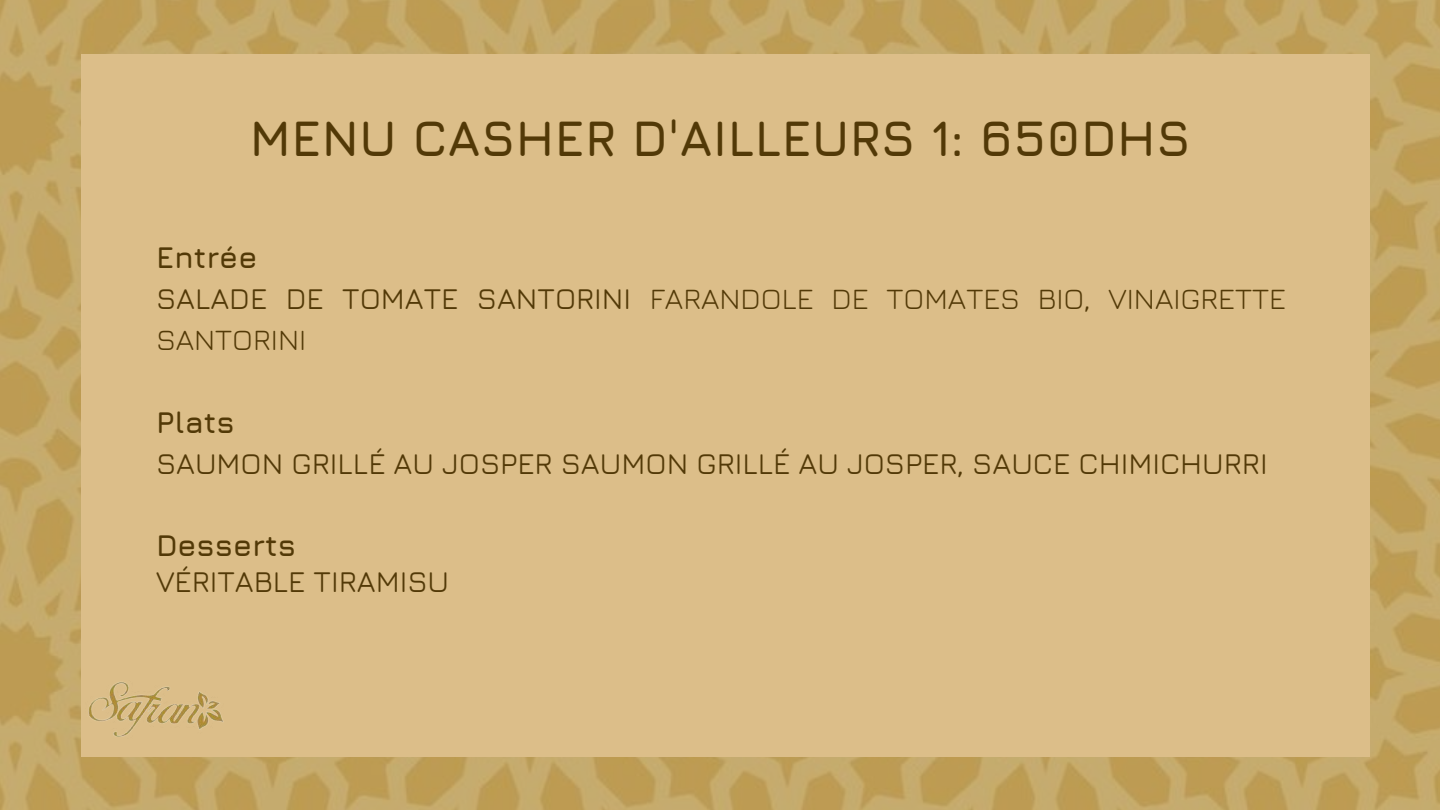
<style>
.page{position:relative;width:1440px;height:810px;background:#fff}
.page>*{position:absolute;margin:0;border:0;box-sizing:border-box;transform-origin:0 0}
.t1{font:700 50px "Jura";color:#523907}
.t2{font:500 30px "Jura";color:#523907}
.t3{font:30px/41.2px "Jura";color:#523907}
.t4{font:700 30px "Jura";color:#523907}
.s1{font-weight:700}
.s2{font-weight:500}
</style>
<div class="page">
<img style="left:0;top:0;width:1440px;height:810px">
<div style="left:81px;top:54px;width:1288px;height:702px;background:#dcbe89"></div>
<img style="left:0;top:657px;width:312px;height:153px">
<h1 class="t1" style="left:249px;top:108px;width:943px">MENU CASHER D'AILLEURS 1: 650DHS</h1>
<p class="t3" style="left:156px;top:236px;width:1131px"><span class="s1">Entrée<br></span><span class="s2">SALADE DE TOMATE SANTORINI</span> FARANDOLE DE TOMATES BIO, VINAIGRETTE<br>SANTORINI</p>
<p class="t4" style="left:156px;top:404px;width:80px">Plats</p>
<p class="t2" style="left:156px;top:445px;width:1113px">SAUMON GRILLÉ AU JOSPER SAUMON GRILLÉ AU JOSPER, SAUCE CHIMICHURRI</p>
<p class="t4" style="left:156px;top:527px;width:142px">Desserts</p>
<p class="t2" style="left:156px;top:563px;width:295px">VÉRITABLE TIRAMISU</p>
</div>
